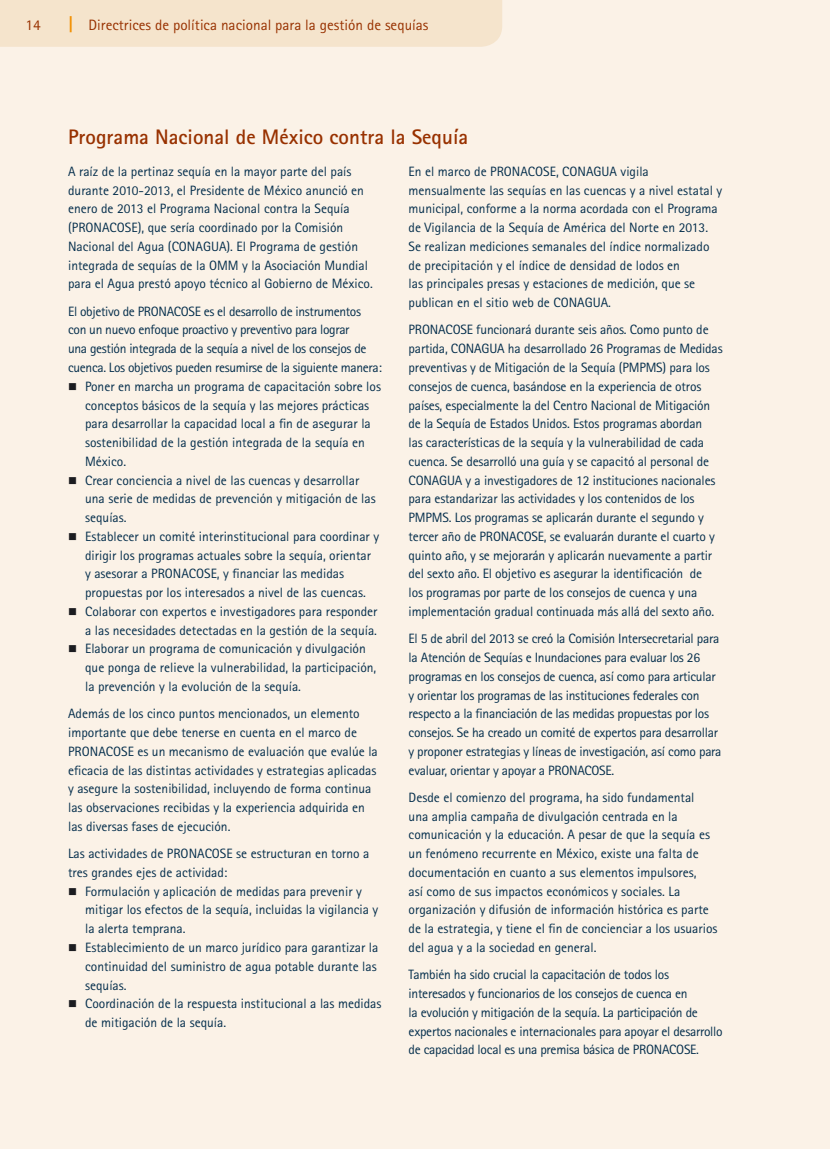
<style>
.page{position:relative;width:830px;height:1149px;background:#fff}
.page>*{position:absolute;margin:0;border:0;box-sizing:border-box;transform-origin:0 0}
.case_study_heading{font:700 21px "Rotis Sans Serif";color:#983100}
.title_of_flyer{font:15px "Rotis Sans Serif";color:#983100}
.box_text{font:13.5px/18.8px "Rotis Sans Serif";color:#042e4c}
.box_text-2{font:13.5px/18.8px "Rotis Sans Serif";letter-spacing:-.02em;color:#042e4c}
.box_text-3{font:13.5px/18.8px "Rotis Sans Serif";letter-spacing:-.025em;color:#042e4c}
.s1{font-weight:800;font-size:18px;color:#f28f00}
.s2{color:#1b1c20}
</style>
<div class="page">
<div style="left:0;top:0;width:829px;height:1148px;background:#fbf2e7"></div>
<div style="left:0;top:0;width:502px;height:47px;background:#f5e4cc"></div>
<p class="title_of_flyer" style="left:26px;top:16px;width:17px">14</p>
<p class="title_of_flyer" style="left:68px;top:16px;width:362px"><span class="s1">|</span> Directrices de política nacional para la gestión de sequías</p>
<p class="case_study_heading" style="left:68px;top:124px;width:401px">Programa Nacional de México contra la Sequía</p>
<p class="box_text" style="left:68px;top:162px;width:306px">A raíz de la pertinaz sequía en la mayor parte del país durante 2010-2013, el Presidente de México anunció en enero de 2013 el Programa Nacional contra la Sequía (PRONACOSE), que sería coordinado por la Comisión Nacional del Agua (CONAGUA). El Programa de gestión integrada de sequías de la OMM y la Asociación Mundial para el Agua prestó apoyo técnico al Gobierno de México.</p>
<p class="box_text-3" style="left:68px;top:301px;width:315px">El objetivo de PRONACOSE es el desarrollo de instrumentos con un nuevo enfoque proactivo y preventivo para lograr<br>una gestión integrada de la sequía a nivel de los consejos de cuenca. Los objetivos pueden resumirse de la siguiente manera:</p>
<p class="box_text" style="left:85px;top:376px;width:297px;text-indent:-17px"><span class="s2">■</span> Poner en marcha un programa de capacitación sobre los conceptos básicos de la sequía y las mejores prácticas para desarrollar la capacidad local a fin de asegurar la sostenibilidad de la gestión integrada de la sequía en México.</p>
<p class="box_text" style="left:85px;top:470px;width:292px;text-indent:-17px"><span class="s2">■</span> Crear conciencia a nivel de las cuencas y desarrollar una serie de medidas de prevención y mitigación de las sequías.</p>
<p class="box_text" style="left:85px;top:526px;width:295px;text-indent:-17px"><span class="s2">■</span> Establecer un comité interinstitucional para coordinar y dirigir los programas actuales sobre la sequía, orientar y asesorar a PRONACOSE, y financiar las medidas propuestas por los interesados a nivel de las cuencas.</p>
<p class="box_text" style="left:68px;top:601px;width:311px;text-align:right"><span class="s2">■</span> Colaborar con expertos e investigadores para responder a las necesidades detectadas en la gestión de la sequía.</p>
<p class="box_text" style="left:85px;top:639px;width:292px;text-indent:-17px"><span class="s2">■</span> Elaborar un programa de comunicación y divulgación que ponga de relieve la vulnerabilidad, la participación, la prevención y la evolución de la sequía.</p>
<p class="box_text" style="left:68px;top:704px;width:311px">Además de los cinco puntos mencionados, un elemento importante que debe tenerse en cuenta en el marco de PRONACOSE es un mecanismo de evaluación que evalúe la eficacia de las distintas actividades y estrategias aplicadas y asegure la sostenibilidad, incluyendo de forma continua las observaciones recibidas y la experiencia adquirida en las diversas fases de ejecución.</p>
<p class="box_text" style="left:68px;top:843px;width:303px">Las actividades de PRONACOSE se estructuran en torno a tres grandes ejes de actividad:</p>
<p class="box_text" style="left:85px;top:881px;width:294px;text-indent:-17px"><span class="s2">■</span> Formulación y aplicación de medidas para prevenir y mitigar los efectos de la sequía, incluidas la vigilancia y la alerta temprana.</p>
<p class="box_text" style="left:85px;top:937px;width:294px;text-align:justify;text-indent:-17px"><span class="s2">■</span> Establecimiento de un marco jurídico para garantizar la continuidad del suministro de agua potable durante las sequías.</p>
<p class="box_text" style="left:85px;top:993px;width:298px;text-indent:-17px"><span class="s2">■</span> Coordinación de la respuesta institucional a las medidas de mitigación de la sequía.</p>
<p class="box_text" style="left:408px;top:162px;width:315px">En el marco de PRONACOSE, CONAGUA vigila mensualmente las sequías en las cuencas y a nivel estatal y municipal, conforme a la norma acordada con el Programa de Vigilancia de la Sequía de América del Norte en 2013.<br>Se realizan mediciones semanales del índice normalizado de precipitación y el índice de densidad de lodos en<br>las principales presas y estaciones de medición, que se publican en el sitio web de CONAGUA.</p>
<p class="box_text" style="left:408px;top:320px;width:315px">PRONACOSE funcionará durante seis años. Como punto de partida, CONAGUA ha desarrollado 26 Programas de Medidas preventivas y de Mitigación de la Sequía (PMPMS) para los consejos de cuenca, basándose en la experiencia de otros países, especialmente la del Centro Nacional de Mitigación de la Sequía de Estados Unidos. Estos programas abordan<br>las características de la sequía y la vulnerabilidad de cada cuenca. Se desarrolló una guía y se capacitó al personal de CONAGUA y a investigadores de 12 instituciones nacionales para estandarizar las actividades y los contenidos de los PMPMS. Los programas se aplicarán durante el segundo y tercer año de PRONACOSE, se evaluarán durante el cuarto y quinto año, y se mejorarán y aplicarán nuevamente a partir del sexto año. El objetivo es asegurar la identificación de<br>los programas por parte de los consejos de cuenca y una implementación gradual continuada más allá del sexto año.</p>
<p class="box_text-2" style="left:408px;top:629px;width:314px">El 5 de abril del 2013 se creó la Comisión Intersecretarial para la Atención de Sequías e Inundaciones para evaluar los 26 programas en los consejos de cuenca, así como para articular y orientar los programas de las instituciones federales con respecto a la financiación de las medidas propuestas por los consejos. Se ha creado un comité de expertos para desarrollar y proponer estrategias y líneas de investigación, así como para evaluar, orientar y apoyar a PRONACOSE.</p>
<p class="box_text" style="left:408px;top:787px;width:310px">Desde el comienzo del programa, ha sido fundamental una amplia campaña de divulgación centrada en la comunicación y la educación. A pesar de que la sequía es un fenómeno recurrente en México, existe una falta de documentación en cuanto a sus elementos impulsores,<br>así como de sus impactos económicos y sociales. La organización y difusión de información histórica es parte de la estrategia, y tiene el fin de concienciar a los usuarios del agua y a la sociedad en general.</p>
<p class="box_text-2" style="left:408px;top:964px;width:315px">También ha sido crucial la capacitación de todos los interesados y funcionarios de los consejos de cuenca en<br>la evolución y mitigación de la sequía. La participación de expertos nacionales e internacionales para apoyar el desarrollo de capacidad local es una premisa básica de PRONACOSE.</p>
</div>
